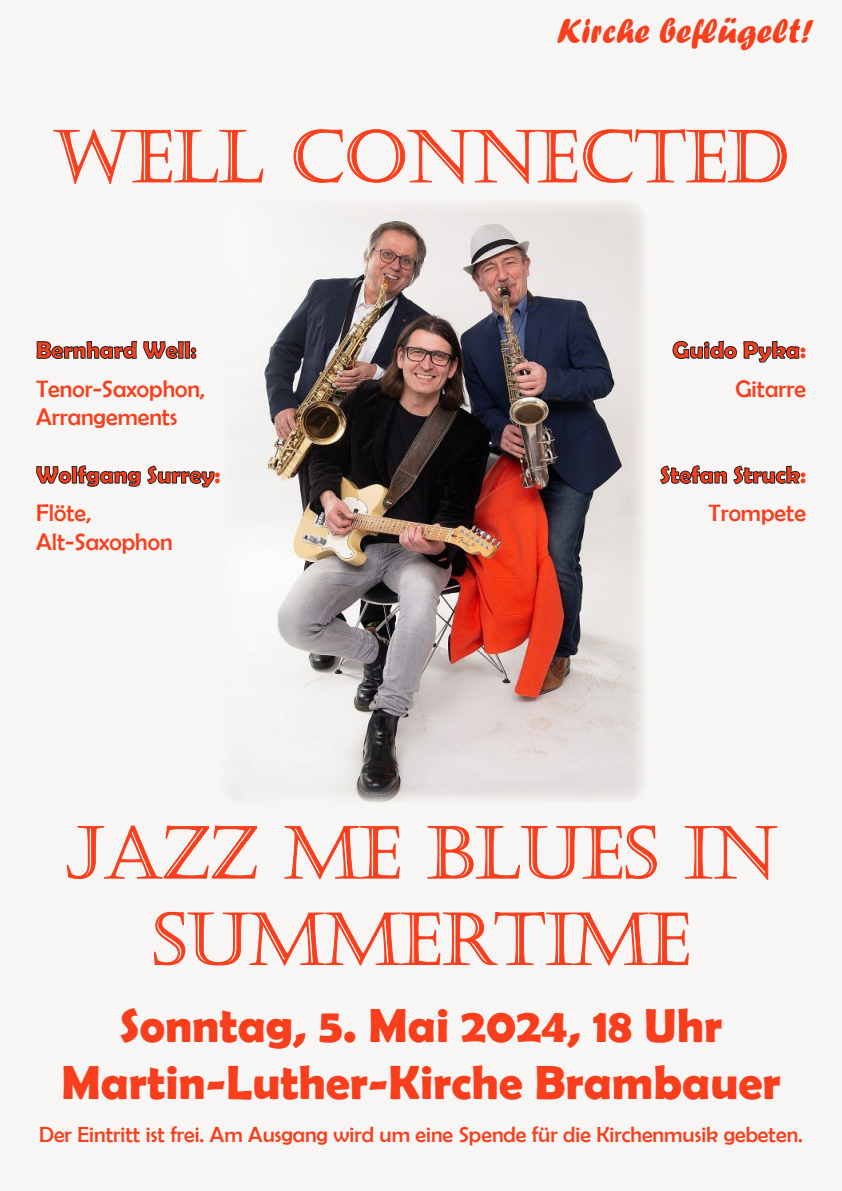
<style>
.page{position:relative;width:842px;height:1191px;background:#f7f6f4}
.page>*{position:absolute;margin:0;border:0;box-sizing:border-box;transform-origin:0 0}
.t1{font:72px/86.4px "Castellar";color:#f73f1d;text-align:center}
.t2{font:700 48px "Berlin Sans FB Demi";color:#f73f1d}
.t3{font:36px "Forte";color:#f73f1d}
.t4{font:24px "Berlin Sans FB";color:#f73f1d}
.t5{font:700 24px "Berlin Sans FB Demi";color:#f73f1d}
.t6{font:22px "Berlin Sans FB";color:#f73f1d}
</style>
<div class="page">
<img style="left:232px;top:203px;width:412px;height:599px">
<svg style="left:53px;top:129px;width:211px;height:55px"></svg>
<svg style="left:293px;top:129px;width:494px;height:55px"></svg>
<svg style="left:66px;top:825px;width:192px;height:54px"></svg>
<svg style="left:284px;top:826px;width:116px;height:53px"></svg>
<svg style="left:427px;top:825px;width:230px;height:54px"></svg>
<svg style="left:684px;top:826px;width:94px;height:54px"></svg>
<svg style="left:154px;top:911px;width:535px;height:55px"></svg>
<svg style="left:37px;top:340px;width:100px;height:19px"></svg>
<svg style="left:143px;top:341px;width:54px;height:18px"></svg>
<svg style="left:36px;top:465px;width:105px;height:22px"></svg>
<svg style="left:147px;top:465px;width:67px;height:23px"></svg>
<svg style="left:672px;top:341px;width:65px;height:18px"></svg>
<svg style="left:743px;top:340px;width:57px;height:23px"></svg>
<svg style="left:660px;top:465px;width:67px;height:19px"></svg>
<svg style="left:733px;top:465px;width:67px;height:20px"></svg>
<p class="t3" style="left:557px;top:10px;width:259px">Kirche beflügelt!</p>
<p class="t1" style="left:52px;top:116px;width:738px">WELL CONNECTED</p>
<p class="t5" style="left:36px;top:336px;width:162px">Bernhard Well:</p>
<p class="t4" style="left:36px;top:375px;width:171px">Tenor-Saxophon,</p>
<p class="t4" style="left:36px;top:404px;width:143px">Arrangements</p>
<p class="t5" style="left:36px;top:461px;width:186px">Wolfgang Surrey:</p>
<p class="t4" style="left:36px;top:500px;width:57px">Flöte,</p>
<p class="t4" style="left:36px;top:529px;width:138px">Alt-Saxophon</p>
<p class="t5" style="left:672px;top:336px;width:135px">Guido Pyka:</p>
<p class="t4" style="left:735px;top:375px;width:72px">Gitarre</p>
<p class="t5" style="left:660px;top:461px;width:147px">Stefan Struck:</p>
<p class="t4" style="left:708px;top:500px;width:99px">Trompete</p>
<p class="t1" style="left:65px;top:812px;width:712px">JAZZ ME BLUES IN<br>SUMMERTIME</p>
<p class="t2" style="left:120px;top:997px;width:604px">Sonntag, 5. Mai 2024, 18 Uhr</p>
<p class="t2" style="left:61px;top:1055px;width:721px">Martin-Luther-Kirche Brambauer</p>
<p class="t6" style="left:39px;top:1122px;width:765px">Der Eintritt ist frei. Am Ausgang wird um eine Spende für die Kirchenmusik gebeten.</p>
</div>
